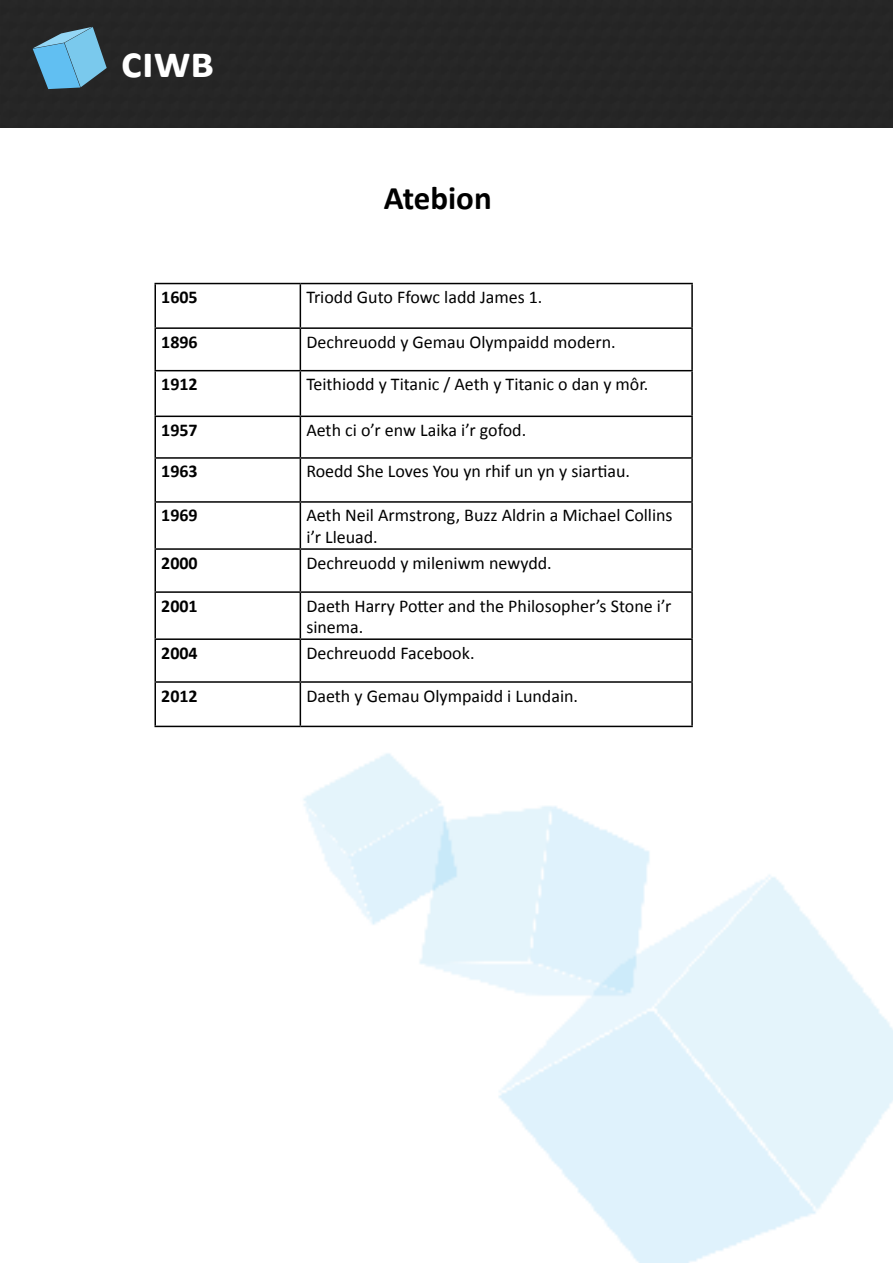
<style>
.page{position:relative;width:893px;height:1263px;background:#fff}
.page>*{position:absolute;margin:0;border:0;box-sizing:border-box;transform-origin:0 0}
.t1{font:700 45px "Calibri";color:#fff}
.t2{font:700 33px "Calibri";color:#000}
.t3{font:18px/21.6px "Calibri";color:#000}
.t4{font:700 18px "Calibri";color:#000}
</style>
<div class="page">
<div style="left:0;top:0;width:893px;height:128px;background:#262626"></div>
<svg style="left:33px;top:27px;width:74px;height:62px;background:#5992af"></svg>
<img style="left:303px;top:753px;width:590px;height:510px">
<hr style="left:154px;top:283px;width:146px;height:1px;background:#000">
<hr style="left:154px;top:284px;width:2px;height:43px;background:#000">
<hr style="left:300px;top:283px;width:393px;height:1px;background:#000">
<hr style="left:300px;top:284px;width:1px;height:43px;background:#000">
<hr style="left:691px;top:284px;width:2px;height:43px;background:#000">
<hr style="left:154px;top:327px;width:146px;height:2px;background:#000">
<hr style="left:154px;top:329px;width:2px;height:41px;background:#000">
<hr style="left:300px;top:327px;width:393px;height:2px;background:#000">
<hr style="left:300px;top:329px;width:1px;height:41px;background:#000">
<hr style="left:691px;top:329px;width:2px;height:41px;background:#000">
<hr style="left:154px;top:370px;width:146px;height:1px;background:#000">
<hr style="left:154px;top:371px;width:2px;height:45px;background:#000">
<hr style="left:300px;top:370px;width:393px;height:1px;background:#000">
<hr style="left:300px;top:371px;width:1px;height:45px;background:#000">
<hr style="left:691px;top:371px;width:2px;height:45px;background:#000">
<hr style="left:154px;top:416px;width:146px;height:1px;background:#000">
<hr style="left:154px;top:417px;width:2px;height:40px;background:#000">
<hr style="left:300px;top:416px;width:393px;height:1px;background:#000">
<hr style="left:300px;top:417px;width:1px;height:40px;background:#000">
<hr style="left:691px;top:417px;width:2px;height:40px;background:#000">
<hr style="left:154px;top:457px;width:146px;height:2px;background:#000">
<hr style="left:154px;top:459px;width:2px;height:42px;background:#000">
<hr style="left:300px;top:457px;width:393px;height:2px;background:#000">
<hr style="left:300px;top:459px;width:1px;height:42px;background:#000">
<hr style="left:691px;top:459px;width:2px;height:42px;background:#000">
<hr style="left:154px;top:501px;width:146px;height:2px;background:#000">
<hr style="left:154px;top:503px;width:2px;height:45px;background:#000">
<hr style="left:300px;top:501px;width:393px;height:2px;background:#000">
<hr style="left:300px;top:503px;width:1px;height:45px;background:#000">
<hr style="left:691px;top:503px;width:2px;height:45px;background:#000">
<hr style="left:154px;top:548px;width:146px;height:2px;background:#000">
<hr style="left:154px;top:550px;width:2px;height:41px;background:#000">
<hr style="left:300px;top:548px;width:393px;height:2px;background:#000">
<hr style="left:300px;top:550px;width:1px;height:41px;background:#000">
<hr style="left:691px;top:550px;width:2px;height:41px;background:#000">
<hr style="left:154px;top:591px;width:146px;height:2px;background:#000">
<hr style="left:154px;top:593px;width:2px;height:45px;background:#000">
<hr style="left:300px;top:591px;width:393px;height:2px;background:#000">
<hr style="left:300px;top:593px;width:1px;height:45px;background:#000">
<hr style="left:691px;top:593px;width:2px;height:45px;background:#000">
<hr style="left:154px;top:638px;width:146px;height:2px;background:#000">
<hr style="left:154px;top:640px;width:2px;height:41px;background:#000">
<hr style="left:300px;top:638px;width:393px;height:2px;background:#000">
<hr style="left:300px;top:640px;width:1px;height:41px;background:#000">
<hr style="left:691px;top:640px;width:2px;height:41px;background:#000">
<hr style="left:154px;top:681px;width:146px;height:2px;background:#000">
<hr style="left:154px;top:683px;width:2px;height:43px;background:#000">
<hr style="left:300px;top:681px;width:393px;height:2px;background:#000">
<hr style="left:300px;top:683px;width:1px;height:43px;background:#000">
<hr style="left:691px;top:683px;width:2px;height:43px;background:#000">
<hr style="left:154px;top:726px;width:146px;height:1px;background:#000">
<hr style="left:300px;top:726px;width:393px;height:1px;background:#000">
<h1 class="t1" style="left:121px;top:34px;width:95px">ciwb</h1>
<h2 class="t2" style="left:384px;top:177px;width:109px">Atebion</h2>
<p class="t4" style="left:161px;top:286px;width:38px">1605</p>
<p class="t3" style="left:306px;top:286px;width:238px">Triodd Guto Ffowc ladd James 1.</p>
<p class="t4" style="left:161px;top:330px;width:38px">1896</p>
<p class="t3" style="left:306px;top:331px;width:311px">Dechreuodd y Gemau Olympaidd modern.</p>
<p class="t4" style="left:161px;top:373px;width:38px">1912</p>
<p class="t3" style="left:306px;top:373px;width:344px">Teithiodd y Titanic / Aeth y Titanic o dan y môr.</p>
<p class="t4" style="left:161px;top:418px;width:38px">1957</p>
<p class="t3" style="left:306px;top:419px;width:221px">Aeth ci o’r enw Laika i’r gofod.</p>
<p class="t4" style="left:161px;top:460px;width:38px">1963</p>
<p class="t3" style="left:306px;top:461px;width:325px">Roedd She Loves You yn rhif un yn y siartiau.</p>
<p class="t4" style="left:161px;top:504px;width:38px">1969</p>
<p class="t3" style="left:306px;top:505px;width:368px">Aeth Neil Armstrong, Buzz Aldrin a Michael Collins i’r Lleuad.</p>
<p class="t4" style="left:161px;top:551px;width:38px">2000</p>
<p class="t3" style="left:306px;top:552px;width:247px">Dechreuodd y mileniwm newydd.</p>
<p class="t4" style="left:161px;top:594px;width:38px">2001</p>
<p class="t3" style="left:306px;top:595px;width:367px">Daeth Harry Potter and the Philosopher’s Stone i’r sinema.</p>
<p class="t4" style="left:161px;top:641px;width:38px">2004</p>
<p class="t3" style="left:306px;top:642px;width:170px">Dechreuodd Facebook.</p>
<p class="t4" style="left:161px;top:684px;width:38px">2012</p>
<p class="t3" style="left:306px;top:685px;width:273px">Daeth y Gemau Olympaidd i Lundain.</p>
</div>
